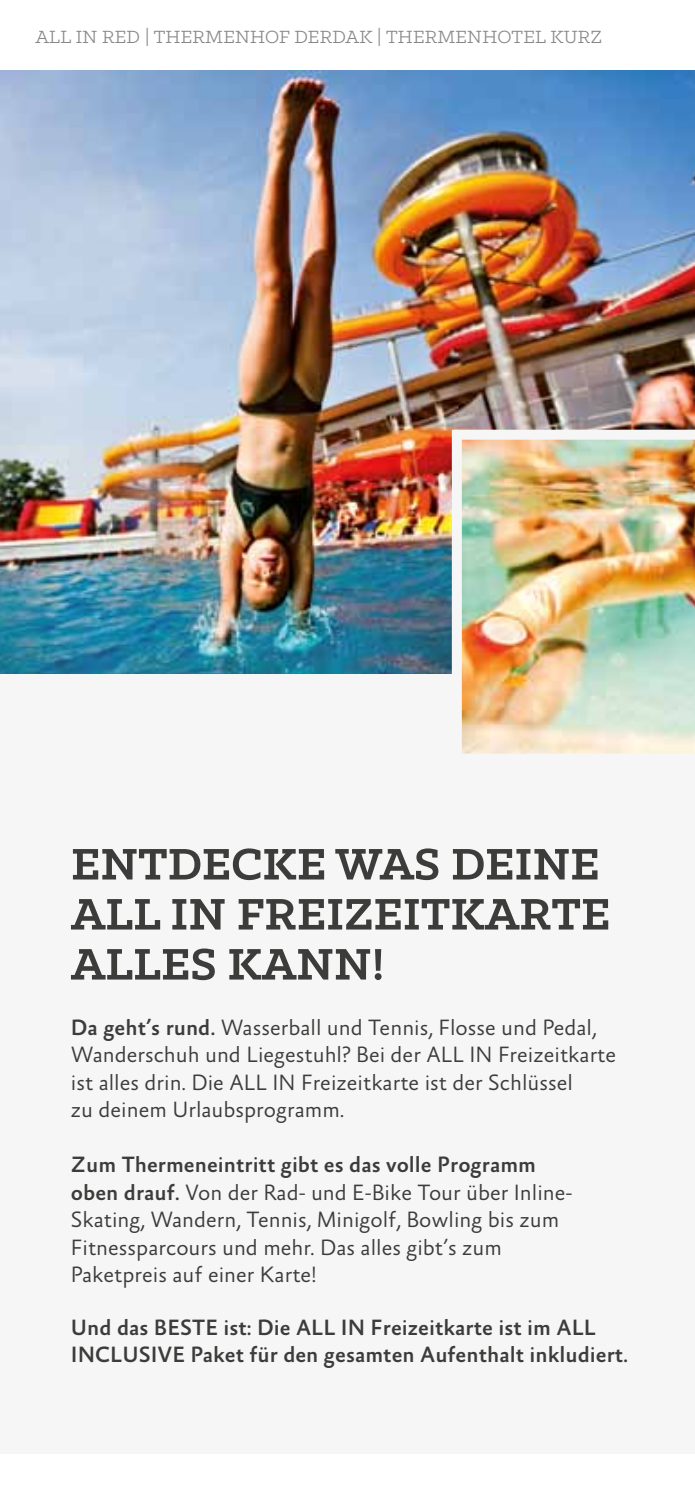
<style>
.page{position:relative;width:695px;height:1489px;background:#fff}
.page>*{position:absolute;margin:0;border:0;box-sizing:border-box;transform-origin:0 0}
.t1{font:700 50px/50px "Klinic Slab";color:#3c3c3b}
.t2{font:300 22.5px/27.5px "Absara Sans";color:#3c3c3b}
.t3{font:500 22.5px/27.5px "Absara Sans";color:#3c3c3b}
.t4{font:20px "Klinic Slab";letter-spacing:.01em;color:#878787}
.s1{font-weight:500}
</style>
<div class="page">
<div style="left:0;top:71px;width:694px;height:1382px;background:#f6f6f6"></div>
<img style="left:0;top:71px;width:694px;height:602px">
<img style="left:447px;top:424px;width:247px;height:330px">
<p class="t4" style="left:35px;top:24px;width:273px">ALL IN RED | THERMENHOF DERDA</p>
<p class="t4" style="left:359px;top:24px;width:244px">K | THERMENHOTEL KURZ</p>
<h1 class="t1" style="left:71px;top:837px;width:530px">ENTDECKE WAS DEINE<br>ALL</h1>
<h1 class="t1" style="left:71px;top:887px;width:541px;text-indent:99px">IN FREIZEITKARTE<br>ALLES KANN!</h1>
<p class="t2" style="left:71px;top:1014px;width:546px"><span class="s1">Da geht’s rund.</span> Wasserball und Tennis, Flosse und Pedal, Wanderschuh und Liegestuhl? Bei der ALL IN Freizeitkarte ist alles drin. Die ALL IN Freizeitkarte ist der Schlüssel<br>zu deinem Urlaubsprogramm.</p>
<p class="t2" style="left:71px;top:1151px;width:503px"><span class="s1">Zum Thermeneintritt gibt es das volle Programm oben drauf.</span> Von der Rad- und E-Bike Tour über Inline-Skating, Wandern, Tennis, Minigolf, Bowling bis zum Fitnessparcours und mehr. Das alles gibt’s zum Paketpreis auf einer Karte!</p>
<p class="t3" style="left:71px;top:1314px;width:558px">Und das BESTE ist: Die ALL IN Freizeitkarte ist im ALL<br>INCLUSIVE Paket für den gesamten Aufenthalt inkludiert.</p>
</div>
